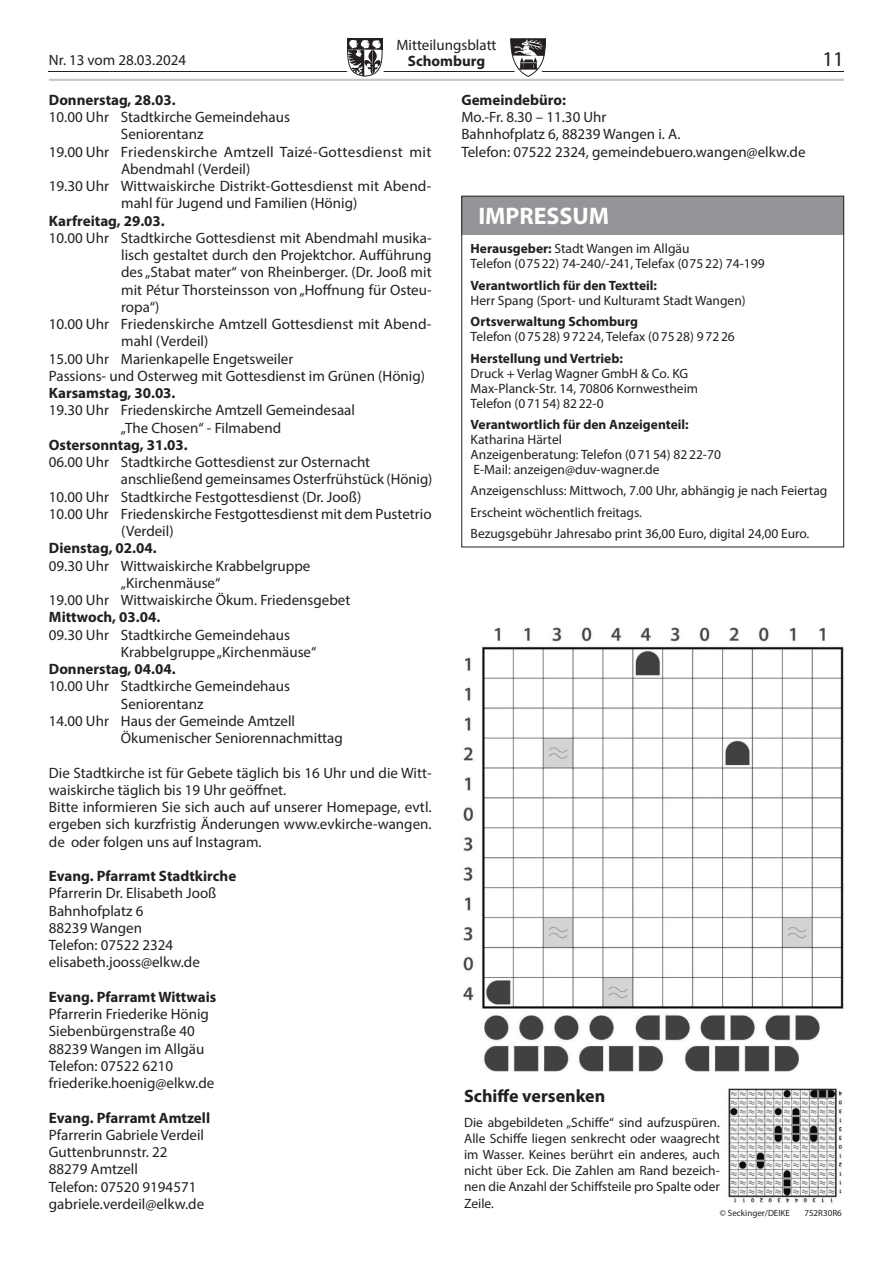
<style>
.page{position:relative;width:893px;height:1263px;background:#fff}
.page>*{position:absolute;margin:0;border:0;box-sizing:border-box;transform-origin:0 0}
.t1{font:700 24px "Myriad Pro";color:#fff}
.t2{font:21px "Myriad Pro";color:#231f20}
.t3{font:700 18px "Myriad Pro";color:#231f20}
.t4{font:15px/17.2px "Myriad Pro";color:#231f20}
.t5{font:700 15px "Myriad Pro";color:#231f20}
.t6{font:13.5px/15px "Myriad Pro";color:#231f20}
.t7{font:700 13.5px "Myriad Pro";color:#231f20}
.t8{font:9px "Myriad Pro";color:#231f20}
.s1{font-weight:700}
</style>
<div class="page">
<hr style="left:49px;top:71px;width:795px;height:1px;background:#231f20">
<svg style="left:347px;top:38px;width:36px;height:39px"></svg>
<svg style="left:510px;top:38px;width:36px;height:39px"></svg>
<hr style="left:49px;top:79px;width:795px;height:2px;background:#c7c8ca">
<svg style="left:461px;top:195px;width:383px;height:353px"></svg>
<img style="left:463px;top:627px;width:381px;height:414px">
<img style="left:728px;top:1088px;width:115px;height:115px">
<img style="left:484px;top:1045px;width:316px;height:27px">
<p class="t4" style="left:396px;top:36px;width:102px">Mitteilungsblatt</p>
<p class="t4" style="left:49px;top:51px;width:139px">Nr. 13 vom 28.03.2024</p>
<p class="t5" style="left:408px;top:51px;width:79px">Schomburg</p>
<h2 class="t2" style="left:822px;top:46px;width:23px">11</h2>
<p class="t5" style="left:49px;top:90px;width:128px">Donnerstag, 28.03.</p>
<p class="t4" style="left:49px;top:108px;width:243px">10.00 Uhr Stadtkirche Gemeindehaus</p>
<p class="t4" style="left:121px;top:125px;width:84px">Seniorentanz</p>
<p class="t4" style="left:49px;top:143px;width:384px">19.00 Uhr Friedenskirche Amtzell Taizé-Gottesdienst mit</p>
<p class="t4" style="left:121px;top:160px;width:131px">Abendmahl (Verdeil)</p>
<p class="t4" style="left:49px;top:177px;width:384px">19.30 Uhr Wittwaiskirche Distrikt-Gottesdienst mit Abend-</p>
<p class="t4" style="left:121px;top:194px;width:238px">mahl für Jugend und Familien (Hönig)</p>
<p class="t5" style="left:49px;top:211px;width:117px">Karfreitag, 29.03.</p>
<p class="t4" style="left:49px;top:229px;width:384px">10.00 Uhr Stadtkirche Gottesdienst mit Abendmahl musika-</p>
<p class="t4" style="left:121px;top:246px;width:312px">lisch gestaltet durch den Projektchor. Aufführung</p>
<p class="t4" style="left:121px;top:263px;width:312px">des „Stabat mater“ von Rheinberger. (Dr. Jooß mit</p>
<p class="t4" style="left:121px;top:281px;width:312px">mit Pétur Thorsteinsson von „Hoffnung für Osteu-</p>
<p class="t4" style="left:121px;top:298px;width:40px">ropa“)</p>
<p class="t4" style="left:49px;top:315px;width:384px">10.00 Uhr Friedenskirche Amtzell Gottesdienst mit Abend-</p>
<p class="t4" style="left:121px;top:332px;width:89px">mahl (Verdeil)</p>
<p class="t4" style="left:49px;top:350px;width:246px">15.00 Uhr Marienkapelle Engetsweiler</p>
<p class="t4" style="left:49px;top:367px;width:378px">Passions- und Osterweg mit Gottesdienst im Grünen (Hönig)</p>
<p class="t5" style="left:49px;top:383px;width:128px">Karsamstag, 30.03.</p>
<p class="t4" style="left:49px;top:401px;width:308px;text-align:center">19.30 Uhr Friedenskirche Amtzell Gemeindesaal „The Chosen“ - Filmabend</p>
<p class="t5" style="left:49px;top:435px;width:140px">Ostersonntag, 31.03.</p>
<p class="t4" style="left:49px;top:453px;width:323px">06.00 Uhr Stadtkirche Gottesdienst zur Osternacht</p>
<p class="t4" style="left:121px;top:470px;width:313px">anschließend gemeinsames Osterfrühstück (Hönig)</p>
<p class="t4" style="left:49px;top:488px;width:314px">10.00 Uhr Stadtkirche Festgottesdienst (Dr. Jooß)</p>
<p class="t4" style="left:49px;top:505px;width:384px">10.00 Uhr Friedenskirche Festgottesdienst mit dem Pustetrio</p>
<p class="t4" style="left:121px;top:522px;width:54px">(Verdeil)</p>
<p class="t5" style="left:49px;top:538px;width:109px">Dienstag, 02.04.</p>
<p class="t4" style="left:49px;top:557px;width:263px">09.30 Uhr Wittwaiskirche Krabbelgruppe</p>
<p class="t4" style="left:121px;top:574px;width:101px">„Kirchenmäuse“</p>
<p class="t4" style="left:49px;top:591px;width:303px">19.00 Uhr Wittwaiskirche Ökum. Friedensgebet</p>
<p class="t5" style="left:49px;top:607px;width:113px">Mittwoch, 03.04.</p>
<p class="t4" style="left:121px;top:626px;width:197px;text-indent:-72px">09.30 Uhr Stadtkirche Gemeindehaus<br>Krabbelgruppe „Kirchenmäuse“</p>
<p class="t5" style="left:49px;top:659px;width:128px">Donnerstag, 04.04.</p>
<p class="t4" style="left:49px;top:677px;width:243px">10.00 Uhr Stadtkirche Gemeindehaus</p>
<p class="t4" style="left:121px;top:695px;width:84px">Seniorentanz</p>
<p class="t4" style="left:49px;top:712px;width:248px">14.00 Uhr Haus der Gemeinde Amtzell</p>
<p class="t4" style="left:121px;top:729px;width:223px">Ökumenischer Seniorennachmittag</p>
<p class="t4" style="left:49px;top:764px;width:384px">Die Stadtkirche ist für Gebete täglich bis 16 Uhr und die Witt&shy;waiskirche täglich bis 19 Uhr geöffnet.<br>Bitte informieren Sie sich auch auf unserer Homepage, evtl. ergeben sich kurzfristig Änderungen www.evkirche-wangen. de oder folgen uns auf Instagram.</p>
<p class="t5" style="left:49px;top:866px;width:189px">Evang. Pfarramt Stadtkirche</p>
<p class="t4" style="left:49px;top:884px;width:169px">Pfarrerin Dr. Elisabeth Jooß<br>Bahnhofplatz 6<br>88239 Wangen<br>Telefon: 07522 2324 elisabeth.jooss@elkw.de</p>
<p class="t5" style="left:49px;top:987px;width:169px">Evang. Pfarramt Wittwais</p>
<p class="t4" style="left:49px;top:1005px;width:167px">Pfarrerin Friederike Hönig<br>Siebenbürgenstraße 40<br>88239 Wangen im Allgäu<br>Telefon: 07522 6210 friederike.hoenig@elkw.de</p>
<p class="t5" style="left:49px;top:1108px;width:163px">Evang. Pfarramt Amtzell</p>
<p class="t4" style="left:49px;top:1126px;width:157px">Pfarrerin Gabriele Verdeil<br>Guttenbrunnstr. 22<br>88279 Amtzell<br>Telefon: 07520 9194571 gabriele.verdeil@elkw.de</p>
<p class="t5" style="left:461px;top:90px;width:106px">Gemeindebüro:</p>
<p class="t4" style="left:461px;top:108px;width:346px">Mo.-Fr. 8.30 – 11.30 Uhr<br>Bahnhofplatz 6, 88239 Wangen i. A.<br>Telefon: 07522 2324, gemeindebuero.wangen@elkw.de</p>
<h1 class="t1" style="left:478px;top:200px;width:132px">IMPRESSUM</h1>
<p class="t6" style="left:471px;top:241px;width:295px"><span class="s1">Herausgeber:</span> Stadt Wangen im Allgäu<br>Telefon (07522) 74-240/-241, Telefax (075 22) 74-199</p>
<p class="t7" style="left:471px;top:276px;width:188px">Verantwortlich für den Textteil:</p>
<p class="t6" style="left:471px;top:293px;width:277px">Herr Spang (Sport- und Kulturamt Stadt Wangen)</p>
<p class="t7" style="left:471px;top:313px;width:169px">Ortsverwaltung Schomburg</p>
<p class="t6" style="left:471px;top:329px;width:266px">Telefon (07528) 97224, Telefax (07528) 97226</p>
<p class="t7" style="left:471px;top:349px;width:154px">Herstellung und Vertrieb:</p>
<p class="t6" style="left:471px;top:365px;width:229px">Druck + Verlag Wagner GmbH &amp; Co. KG<br>Max-Planck-Str. 14, 70806 Kornwestheim<br>Telefon (07154) 8222-0</p>
<p class="t7" style="left:471px;top:416px;width:220px">Verantwortlich für den Anzeigenteil:</p>
<p class="t6" style="left:471px;top:432px;width:252px">Katharina Härtel<br>Anzeigenberatung: Telefon (07154) 8222-70<br>E-Mail: anzeigen@duv-wagner.de</p>
<p class="t6" style="left:471px;top:480px;width:358px;line-height:21.5px">Anzeigenschluss: Mittwoch, 7.00 Uhr, abhängig je nach Feiertag<br>Erscheint wöchentlich freitags.<br>Bezugsgebühr Jahresabo print 36,00 Euro, digital 24,00 Euro.</p>
<p class="t3" style="left:464px;top:1084px;width:143px">Schiffe versenken</p>
<p class="t6" style="left:464px;top:1114px;width:257px;line-height:16.2px;text-align:justify">Die abgebildeten „Schiffe“ sind aufzuspüren.<br>Alle Schiffe liegen senkrecht oder waagrecht im Wasser. Keines berührt ein anderes, auch nicht über Eck. Die Zahlen am Rand bezeich&shy;nen die Anzahl der Schiffsteile pro Spalte oder Zeile.</p>
<p class="t8" style="left:720px;top:1207px;width:71px">© Seckinger/DEIKE</p>
<p class="t8" style="left:804px;top:1207px;width:39px">752R30R6</p>
</div>
